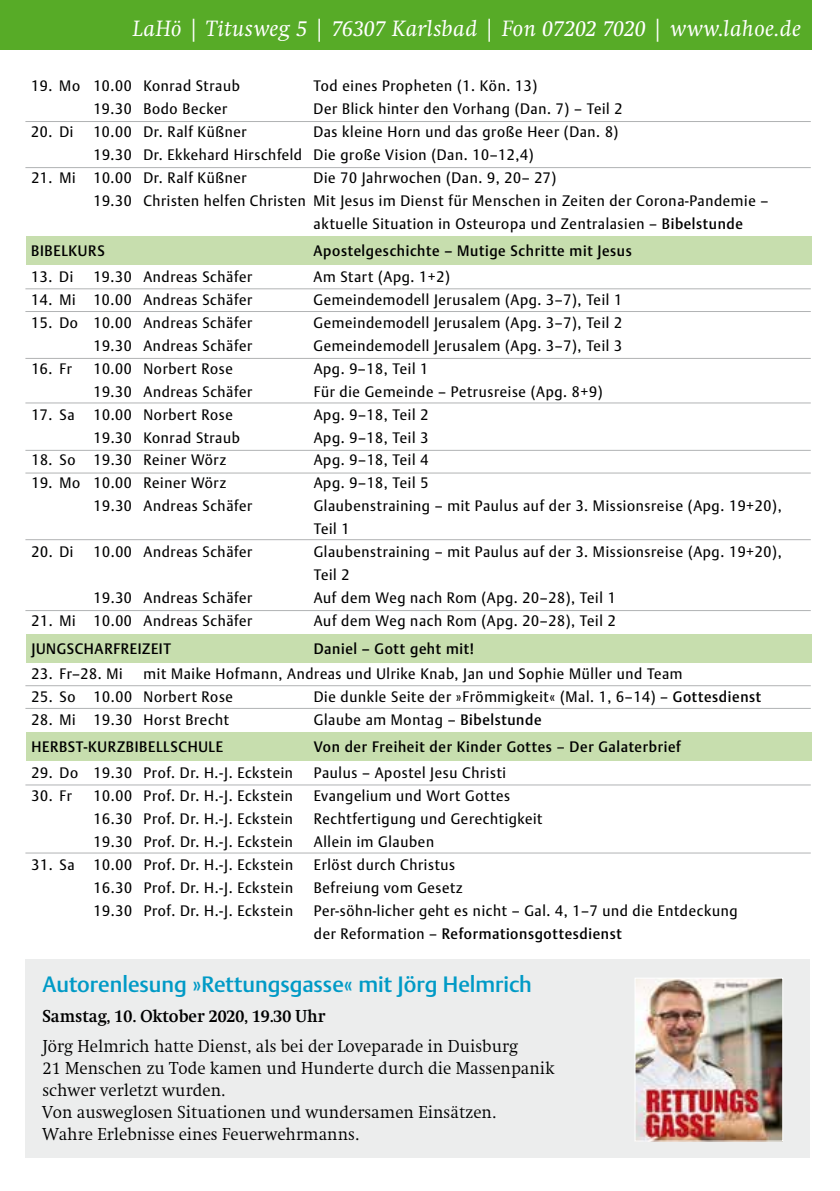
<style>
.page{position:relative;width:840px;height:1191px;background:#fff}
.page>*{position:absolute;margin:0;border:0;box-sizing:border-box;transform-origin:0 0}
.t1{font:italic 23px "Swift EF";letter-spacing:.02em;color:#fff}
.t2{font:500 22px "DTL Argo TOT";color:#009ac6}
.t3{font:300 18px/22px "Swift EF";color:#000;scale:.95 1}
.t4{font:700 18px "Swift EF";color:#000;scale:.94 1}
.t5{font:15px/23px "DTL Argo TOT";letter-spacing:.045em;color:#000;scale:.95 1}
.t6{font:500 15px "DTL Argo TOT";letter-spacing:.045em;color:#000;scale:.95 1}
.s1{font-weight:500}
.s2{font-weight:400}
</style>
<div class="page">
<div style="left:26px;top:236px;width:784px;height:29px;background:#c7deae"></div>
<div style="left:26px;top:634px;width:784px;height:28px;background:#c7deae"></div>
<div style="left:26px;top:732px;width:784px;height:28px;background:#c7deae"></div>
<hr style="left:25px;top:167px;width:785px;height:1px;background:#b1b3b4">
<hr style="left:25px;top:288px;width:785px;height:1px;background:#b1b3b4">
<hr style="left:25px;top:311px;width:785px;height:1px;background:#b1b3b4">
<hr style="left:25px;top:358px;width:785px;height:1px;background:#b1b3b4">
<hr style="left:25px;top:402px;width:785px;height:1px;background:#b1b3b4">
<hr style="left:25px;top:450px;width:785px;height:1px;background:#b1b3b4">
<hr style="left:25px;top:473px;width:785px;height:1px;background:#b1b3b4">
<hr style="left:25px;top:539px;width:785px;height:1px;background:#b1b3b4">
<hr style="left:25px;top:610px;width:785px;height:1px;background:#b1b3b4">
<hr style="left:25px;top:685px;width:785px;height:1px;background:#b1b3b4">
<hr style="left:25px;top:708px;width:785px;height:1px;background:#b1b3b4">
<hr style="left:25px;top:784px;width:785px;height:1px;background:#b1b3b4">
<hr style="left:25px;top:852px;width:785px;height:1px;background:#b1b3b4">
<hr style="left:25px;top:121px;width:785px;height:1px;background:#b1b3b4">
<div style="left:0;top:0;width:811px;height:50px;background:#57ab27"></div>
<div style="left:25px;top:960px;width:784px;height:198px;background:#eceded"></div>
<img style="left:636px;top:979px;width:144px;height:160px">
<div style="left:634px;top:977px;width:148px;height:164px;border:1px solid #fff"></div>
<h1 class="t1" style="left:133px;top:16px;width:669px">LaHö | Titusweg 5 | 76307 Karlsbad | Fon 07202 7020 | www.lahoe.de</h1>
<p class="t5" style="left:31px;top:74px;width:221px">19. Mo 10.00 Konrad Straub</p>
<p class="t5" style="left:313px;top:74px;width:237px">Tod eines Propheten (1. Kön. 13)</p>
<p class="t5" style="left:93px;top:97px;width:142px">19.30 Bodo Becker</p>
<p class="t5" style="left:313px;top:97px;width:326px">Der Blick hinter den Vorhang (Dan. 7) – Teil 2</p>
<p class="t5" style="left:31px;top:120px;width:46px">20. Di</p>
<p class="t5" style="left:93px;top:120px;width:163px">10.00 Dr. Ralf Küßner</p>
<p class="t5" style="left:93px;top:120px;width:554px;text-indent:220px">Das kleine Horn und das große Heer (Dan. 8)<br>19.30 Dr. Ekkehard Hirschfeld Die große Vision (Dan. 10–12,4)</p>
<p class="t5" style="left:31px;top:166px;width:228px">21. Mi 10.00 Dr. Ralf Küßner</p>
<p class="t5" style="left:313px;top:166px;width:257px">Die 70 Jahrwochen (Dan. 9, 20– 27)</p>
<p class="t5" style="left:93px;top:189px;width:711px">19.30 Christen helfen Christen Mit Jesus im Dienst für Menschen in Zeiten der Corona-Pandemie –</p>
<p class="t5" style="left:313px;top:212px;width:453px">aktuelle Situation in Osteuropa und Zentralasien – <span class="s1">Bibelstunde</span></p>
<p class="t6" style="left:31px;top:242px;width:79px">BIBELKURS</p>
<p class="t6" style="left:313px;top:242px;width:336px">Apostelgeschichte – Mutige Schritte mit Jesus</p>
<p class="t5" style="left:31px;top:265px;width:46px">13. Di</p>
<p class="t5" style="left:93px;top:265px;width:169px">19.30 Andreas Schäfer</p>
<p class="t5" style="left:313px;top:265px;width:145px">Am Start (Apg. 1+2)</p>
<p class="t5" style="left:31px;top:288px;width:234px">14. Mi 10.00 Andreas Schäfer</p>
<p class="t5" style="left:313px;top:288px;width:326px">Gemeindemodell Jerusalem (Apg. 3–7), Teil 1</p>
<p class="t5" style="left:31px;top:311px;width:234px">15. Do 10.00 Andreas Schäfer</p>
<p class="t5" style="left:313px;top:311px;width:326px">Gemeindemodell Jerusalem (Apg. 3–7), Teil 2</p>
<p class="t5" style="left:93px;top:334px;width:169px">19.30 Andreas Schäfer</p>
<p class="t5" style="left:313px;top:334px;width:326px">Gemeindemodell Jerusalem (Apg. 3–7), Teil 3</p>
<p class="t5" style="left:31px;top:357px;width:44px">16. Fr</p>
<p class="t5" style="left:93px;top:357px;width:148px">10.00 Norbert Rose</p>
<p class="t5" style="left:313px;top:357px;width:122px">Apg. 9–18, Teil 1</p>
<p class="t5" style="left:93px;top:380px;width:169px">19.30 Andreas Schäfer</p>
<p class="t5" style="left:313px;top:380px;width:305px">Für die Gemeinde – Petrusreise (Apg. 8+9)</p>
<p class="t5" style="left:31px;top:403px;width:47px">17. Sa</p>
<p class="t5" style="left:93px;top:403px;width:148px">10.00 Norbert Rose</p>
<p class="t5" style="left:313px;top:403px;width:122px">Apg. 9–18, Teil 2</p>
<p class="t5" style="left:93px;top:426px;width:156px">19.30 Konrad Straub</p>
<p class="t5" style="left:313px;top:426px;width:122px">Apg. 9–18, Teil 3</p>
<p class="t5" style="left:31px;top:449px;width:206px">18. So 19.30 Reiner Wörz</p>
<p class="t5" style="left:313px;top:449px;width:122px">Apg. 9–18, Teil 4</p>
<p class="t5" style="left:31px;top:472px;width:206px">19. Mo 10.00 Reiner Wörz</p>
<p class="t5" style="left:313px;top:472px;width:122px">Apg. 9–18, Teil 5</p>
<p class="t5" style="left:93px;top:495px;width:169px">19.30 Andreas Schäfer</p>
<p class="t5" style="left:313px;top:495px;width:493px">Glaubenstraining – mit Paulus auf der 3. Missionsreise (Apg. 19+20),<br>Teil 1</p>
<p class="t5" style="left:31px;top:541px;width:46px">20. Di</p>
<p class="t5" style="left:93px;top:541px;width:169px">10.00 Andreas Schäfer</p>
<p class="t5" style="left:313px;top:541px;width:493px">Glaubenstraining – mit Paulus auf der 3. Missionsreise (Apg. 19+20),<br>Teil 2</p>
<p class="t5" style="left:93px;top:586px;width:169px">19.30 Andreas Schäfer</p>
<p class="t5" style="left:313px;top:586px;width:319px">Auf dem Weg nach Rom (Apg. 20–28), Teil 1</p>
<p class="t5" style="left:31px;top:609px;width:234px">21. Mi 10.00 Andreas Schäfer</p>
<p class="t5" style="left:313px;top:609px;width:319px">Auf dem Weg nach Rom (Apg. 20–28), Teil 2</p>
<p class="t6" style="left:31px;top:639px;width:148px">JUNGSCHARFREIZEIT</p>
<p class="t6" style="left:313px;top:639px;width:170px">Daniel – Gott geht mit!</p>
<p class="t5" style="left:31px;top:662px;width:97px">23. Fr–28. Mi</p>
<p class="t5" style="left:143px;top:662px;width:568px">mit Maike Hofmann, Andreas und Ulrike Knab, Jan und Sophie Müller und Team</p>
<p class="t5" style="left:31px;top:685px;width:213px">25. So 10.00 Norbert Rose</p>
<p class="t5" style="left:313px;top:685px;width:472px">Die dunkle Seite der »Frömmigkeit« (Mal. 1, 6–14) – <span class="s1">Gottesdienst</span></p>
<p class="t5" style="left:31px;top:708px;width:209px">28. Mi 19.30 Horst Brecht</p>
<p class="t5" style="left:313px;top:708px;width:241px">Glaube am Montag – <span class="s1">Bibelstunde</span></p>
<p class="t6" style="left:31px;top:738px;width:203px">HERBST-KURZBIBELLSCHULE</p>
<p class="t6" style="left:313px;top:738px;width:387px">Von der Freiheit der Kinder Gottes <span class="s2">–</span> Der Galaterbrief</p>
<p class="t5" style="left:31px;top:761px;width:276px">29. Do 19.30 Prof. Dr. H.-J. Eckstein</p>
<p class="t5" style="left:313px;top:761px;width:204px">Paulus – Apostel Jesu Christi</p>
<p class="t5" style="left:31px;top:784px;width:44px">30. Fr</p>
<p class="t5" style="left:93px;top:784px;width:211px">10.00 Prof. Dr. H.-J. Eckstein</p>
<p class="t5" style="left:313px;top:784px;width:208px">Evangelium und Wort Gottes</p>
<p class="t5" style="left:93px;top:807px;width:211px">16.30 Prof. Dr. H.-J. Eckstein</p>
<p class="t5" style="left:314px;top:807px;width:242px">Rechtfertigung und Gerechtigkeit</p>
<p class="t5" style="left:94px;top:830px;width:211px">19.30 Prof. Dr. H.-J. Eckstein</p>
<p class="t5" style="left:314px;top:830px;width:128px">Allein im Glauben</p>
<p class="t5" style="left:32px;top:853px;width:47px">31. Sa</p>
<p class="t5" style="left:94px;top:853px;width:211px">10.00 Prof. Dr. H.-J. Eckstein</p>
<p class="t5" style="left:314px;top:853px;width:150px">Erlöst durch Christus</p>
<p class="t5" style="left:94px;top:876px;width:211px">16.30 Prof. Dr. H.-J. Eckstein</p>
<p class="t5" style="left:314px;top:876px;width:158px">Befreiung vom Gesetz</p>
<p class="t5" style="left:94px;top:899px;width:211px">19.30 Prof. Dr. H.-J. Eckstein</p>
<p class="t5" style="left:314px;top:899px;width:447px">Per-söhn-licher geht es nicht – Gal. 4, 1–7 und die Entdeckung der Reformation – <span class="s1">Reformationsgottesdienst</span></p>
<h2 class="t2" style="left:42px;top:970px;width:490px">Autorenlesung »Rettungsgasse« mit Jörg Helmrich</h2>
<p class="t4" style="left:42px;top:1006px;width:302px">Samstag, 10. Oktober 2020, 19.30 Uhr</p>
<p class="t3" style="left:42px;top:1035px;width:540px">Jörg Helmrich hatte Dienst, als bei der Loveparade in Duisburg<br>21 Menschen zu Tode kamen und Hunderte durch die Massenpanik schwer verletzt wurden.<br>Von ausweglosen Situationen und wundersamen Einsätzen.<br>Wahre Erlebnisse eines Feuerwehrmanns.</p>
</div>
